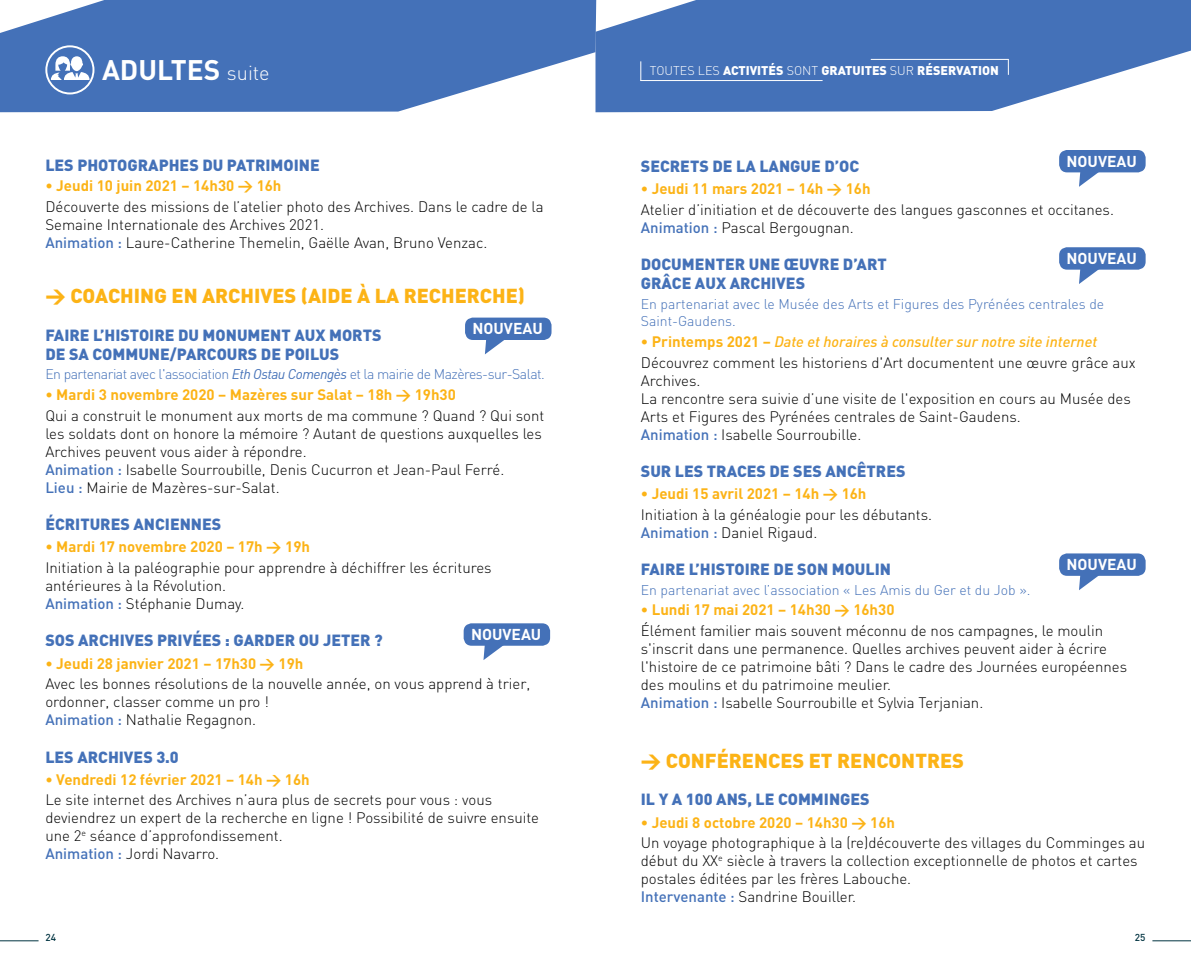
<style>
.page{position:relative;width:1191px;height:964px;background:#fff}
.page>*{position:absolute;margin:0;border:0;box-sizing:border-box;transform-origin:0 0}
.t1{font:700 28px "DIN";color:#fff}
.t2{font:900 20px "DIN";color:#fcb316}
.t3{font:900 16px/19.2px "DIN";color:#4471b8}
.t4{font:700 15.6px "DIN";color:#fff}
.t5{font:300 15px/18px "DIN";color:#000}
.t6{font:700 15px "DIN";color:#fcb316}
.t7{font:300 14px/16.8px "DIN";color:#4471b8}
.t8{font:300 14px "DIN";letter-spacing:-.035em;color:#4471b8}
.t9{font:900 12.4px "DIN";color:#fff}
.t10{font:500 10px "DIN";color:#003341}
.s1{font-weight:300;font-size:20px}
.s2{font-weight:500;color:#4471b8}
.s3{font-weight:400;font-style:italic}
.s4{font-weight:300}
.s5{font-weight:700;color:#fcb316}
.s6{font-weight:500;font-style:italic;color:#fcb316}
</style>
<div class="page">
<hr style="left:0;top:940px;width:39px;height:1px;background:#003341">
<hr style="left:1152px;top:940px;width:39px;height:1px;background:#003341">
<svg style="left:596px;top:0;width:595px;height:112px;background:#5a82c0"></svg>
<svg style="left:0;top:0;width:596px;height:112px;background:#5a82c0"></svg>
<svg style="left:51px;top:56px;width:38px;height:24px"></svg>
<div style="left:45px;top:45px;width:49px;height:49px;border:2px solid #fff;border-radius:50%"></div>
<div style="left:1059px;top:247px;width:86px;height:23px;background:#4471b8;border-radius:8px"></div>
<svg style="left:1079px;top:269px;width:22px;height:15px"></svg>
<div style="left:1059px;top:150px;width:86px;height:22px;background:#4471b8;border-radius:8px"></div>
<svg style="left:1079px;top:172px;width:22px;height:15px"></svg>
<div style="left:1059px;top:553px;width:86px;height:23px;background:#4471b8;border-radius:8px"></div>
<svg style="left:1079px;top:575px;width:22px;height:15px"></svg>
<hr style="left:870px;top:59px;width:138px;height:1px;background:#fff">
<svg style="left:1007px;top:59px;width:1px;height:16px"></svg>
<hr style="left:640px;top:80px;width:182px;height:1px;background:#fff">
<svg style="left:640px;top:61px;width:1px;height:20px"></svg>
<div style="left:465px;top:318px;width:86px;height:22px;background:#4471b8;border-radius:8px"></div>
<svg style="left:485px;top:340px;width:19px;height:14px"></svg>
<div style="left:463px;top:623px;width:87px;height:23px;background:#4471b8;border-radius:8px"></div>
<svg style="left:483px;top:645px;width:22px;height:15px"></svg>
<h1 class="t1" style="left:102px;top:52px;width:169px">ADULTES <span class="s1">suite</span></h1>
<p class="t3" style="left:45px;top:154px;width:276px">LES PHOTOGRAPHES DU PATRIMOINE</p>
<p class="t6" style="left:45px;top:176px;width:238px">• Jeudi 10 juin 2021 – 14h30 &gt; 16h</p>
<p class="t5" style="left:45px;top:198px;width:500px">Découverte des missions de l’atelier photo des Archives. Dans le cadre de la<br>Semaine Internationale des Archives 2021.<br><span class="s2">Animation :</span> Laure-Catherine Themelin, Gaëlle Avan, Bruno Venzac.</p>
<h2 class="t2" style="left:45px;top:283px;width:481px">&gt; COACHING EN ARCHIVES (AIDE À LA RECHERCHE)</h2>
<p class="t3" style="left:45px;top:324px;width:338px">FAIRE L’HISTOIRE DU MONUMENT AUX MORTS<br>DE SA COMMUNE/PARCOURS DE POILUS</p>
<p class="t8" style="left:45px;top:366px;width:501px">En partenariat avec l'association <span class="s3">Eth Ostau Comengès</span> et la mairie de Mazères-sur-Salat.</p>
<p class="t6" style="left:45px;top:385px;width:412px">• Mardi 3 novembre 2020 – Mazères sur Salat – 18h &gt; 19h30</p>
<p class="t5" style="left:45px;top:407px;width:500px">Qui a construit le monument aux morts de ma commune ? Quand ? Qui sont les soldats dont on honore la mémoire ? Autant de questions auxquelles les Archives peuvent vous aider à répondre.<br><span class="s2">Animation :</span> Isabelle Sourroubille, Denis Cucurron et Jean-Paul Ferré.<br><span class="s2">Lieu :</span> Mairie de Mazères-sur-Salat.</p>
<p class="t3" style="left:45px;top:514px;width:177px">ÉCRITURES ANCIENNES</p>
<p class="t6" style="left:45px;top:537px;width:266px">• Mardi 17 novembre 2020 – 17h &gt; 19h</p>
<p class="t5" style="left:45px;top:559px;width:448px">Initiation à la paléographie pour apprendre à déchiffrer les écritures antérieures à la Révolution.<br><span class="s2">Animation :</span> Stéphanie Dumay.</p>
<p class="t3" style="left:45px;top:630px;width:339px">SOS ARCHIVES PRIVÉES : GARDER OU JETER ?</p>
<p class="t6" style="left:45px;top:653px;width:259px">• Jeudi 28 janvier 2021 – 17h30 &gt; 19h</p>
<p class="t5" style="left:45px;top:675px;width:486px">Avec les bonnes résolutions de la nouvelle année, on vous apprend à trier, ordonner, classer comme un pro !<br><span class="s2">Animation :</span> Nathalie Regagnon.</p>
<p class="t3" style="left:45px;top:746px;width:135px">LES ARCHIVES 3.0</p>
<p class="t6" style="left:45px;top:769px;width:266px">• Vendredi 12 février 2021 – 14h &gt; 16h</p>
<p class="t5" style="left:45px;top:791px;width:495px">Le site internet des Archives n’aura plus de secrets pour vous : vous deviendrez un expert de la recherche en ligne ! Possibilité de suivre ensuite une 2<sup>e</sup> séance d’approfondissement.<br><span class="s2">Animation :</span> Jordi Navarro.</p>
<p class="t4" style="left:472px;top:318px;width:72px">NOUVEAU</p>
<p class="t4" style="left:471px;top:624px;width:72px">NOUVEAU</p>
<p class="t9" style="left:650px;top:62px;width:350px"><span class="s4">TOUTES LES</span> ACTIVITÉS <span class="s4">SONT</span> GRATUITES <span class="s4">SUR</span> RÉSERVATION</p>
<p class="t4" style="left:1066px;top:151px;width:72px">NOUVEAU</p>
<p class="t3" style="left:641px;top:156px;width:220px">SECRETS DE LA LANGUE D’OC</p>
<p class="t6" style="left:641px;top:179px;width:231px">• Jeudi 11 mars 2021 – 14h &gt; 16h</p>
<p class="t5" style="left:641px;top:200px;width:474px">Atelier d’initiation et de découverte des langues gasconnes et occitanes.<br><span class="s2">Animation :</span> Pascal Bergougnan.</p>
<p class="t3" style="left:641px;top:254px;width:247px">DOCUMENTER UNE ŒUVRE D’ART<br>GRÂCE AUX ARCHIVES</p>
<p class="t7" style="left:641px;top:295px;width:465px">En partenariat avec le Musée des Arts et Figures des Pyrénées centrales de<br>Saint-Gaudens.</p>
<p class="t5" style="left:641px;top:331px;width:496px;line-height:20.8px"><span class="s5">• Printemps 2021 –</span> <span class="s6">Date et horaires à consulter sur notre site internet<br></span>Découvrez comment les historiens d'Art documentent une œuvre grâce aux</p>
<p class="t5" style="left:641px;top:371px;width:491px">Archives.<br>La rencontre sera suivie d’une visite de l'exposition en cours au Musée des Arts et Figures des Pyrénées centrales de Saint-Gaudens.<br><span class="s2">Animation :</span> Isabelle Sourroubille.</p>
<p class="t3" style="left:641px;top:460px;width:266px">SUR LES TRACES DE SES ANCÊTRES</p>
<p class="t6" style="left:641px;top:484px;width:227px">• Jeudi 15 avril 2021 – 14h &gt; 16h</p>
<p class="t5" style="left:641px;top:505px;width:293px">Initiation à la généalogie pour les débutants.<br><span class="s2">Animation :</span> Daniel Rigaud.</p>
<p class="t3" style="left:641px;top:559px;width:252px">FAIRE L’HISTOIRE DE SON MOULIN</p>
<p class="t7" style="left:641px;top:581px;width:391px">En partenariat avec l’association « Les Amis du Ger et du Job ».</p>
<p class="t6" style="left:641px;top:600px;width:255px">• Lundi 17 mai 2021 – 14h30 &gt; 16h30</p>
<p class="t5" style="left:641px;top:622px;width:488px">Élément familier mais souvent méconnu de nos campagnes, le moulin s'inscrit dans une permanence. Quelles archives peuvent aider à écrire l'histoire de ce patrimoine bâti ? Dans le cadre des Journées européennes des moulins et du patrimoine meulier.<br><span class="s2">Animation :</span> Isabelle Sourroubille et Sylvia Terjanian.</p>
<h2 class="t2" style="left:641px;top:747px;width:325px">&gt; CONFÉRENCES ET RENCONTRES</h2>
<p class="t3" style="left:641px;top:789px;width:230px">IL Y A 100 ANS, LE COMMINGES</p>
<p class="t6" style="left:641px;top:812px;width:256px">• Jeudi 8 octobre 2020 – 14h30 &gt; 16h</p>
<p class="t5" style="left:641px;top:834px;width:506px">Un voyage photographique à la (re)découverte des villages du Comminges au début du XX<sup>e</sup> siècle à travers la collection exceptionnelle de photos et cartes postales éditées par les frères Labouche.<br><span class="s2">Intervenante :</span> Sandrine Bouiller.</p>
<p class="t4" style="left:1066px;top:248px;width:72px">NOUVEAU</p>
<p class="t4" style="left:1066px;top:554px;width:72px">NOUVEAU</p>
<p class="t10" style="left:45px;top:931px;width:12px">24</p>
<p class="t10" style="left:1135px;top:931px;width:12px">25</p>
</div>
